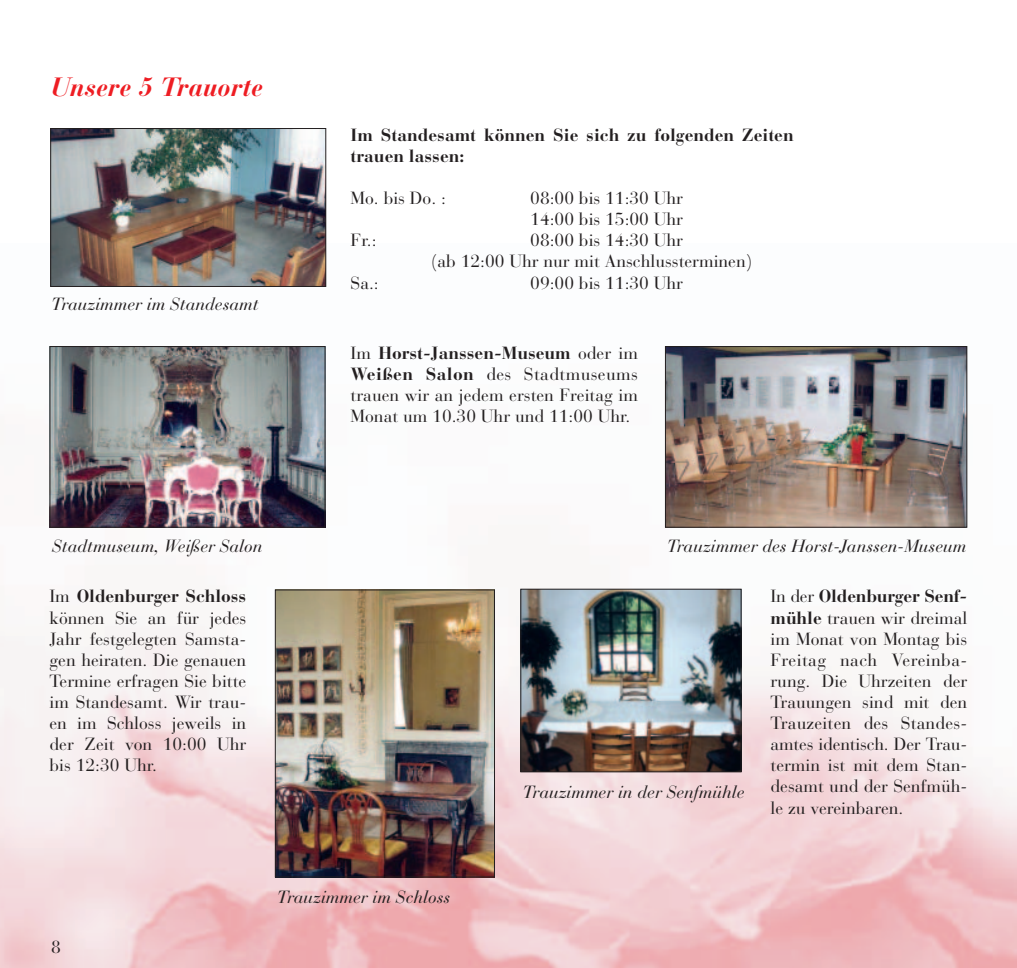
<style>
.page{position:relative;width:1017px;height:968px;background:#fff}
.page>*{position:absolute;margin:0;border:0;box-sizing:border-box;transform-origin:0 0}
.t1{font:italic 700 26.25px "Bauer Bodoni";color:#ee1d23}
.t2{font:17.5px/21.2px "Bauer Bodoni";color:#231f20;text-align:justify}
.t3{font:italic 17.5px "Bauer Bodoni";color:#231f20}
.t4{font:700 17.5px/21px "Bauer Bodoni";color:#231f20}
.s1{font-weight:700}
</style>
<div class="page">
<img style="left:0;top:243px;width:1017px;height:724px">
<img style="left:667px;top:348px;width:298px;height:177px">
<div style="left:665px;top:346px;width:302px;height:181px;border:1px solid #231f20"></div>
<img style="left:52px;top:130px;width:272px;height:155px">
<div style="left:50px;top:128px;width:276px;height:159px;border:1px solid #231f20"></div>
<img style="left:52px;top:348px;width:271px;height:177px">
<div style="left:50px;top:346px;width:275px;height:181px;border:1px solid #231f20"></div>
<img style="left:277px;top:591px;width:216px;height:284px">
<div style="left:275px;top:589px;width:220px;height:288px;border:1px solid #231f20"></div>
<img style="left:522px;top:590px;width:218px;height:180px">
<div style="left:520px;top:588px;width:222px;height:184px;border:1px solid #231f20"></div>
<h1 class="t1" style="left:51px;top:77px;width:213px">Unsere 5 Trauorte</h1>
<p class="t3" style="left:51px;top:297px;width:209px">Trauzimmer im Standesamt</p>
<p class="t4" style="left:351px;top:126px;width:445px">Im Standesamt können Sie sich zu folgenden Zeiten trauen lassen:</p>
<p class="t2" style="left:351px;top:189px;width:97px">Mo. bis Do. :</p>
<p class="t2" style="left:530px;top:189px;width:154px">08:00 bis 11:30 Uhr<br>14:00 bis 15:00 Uhr</p>
<p class="t2" style="left:351px;top:231px;width:27px">Fr.:</p>
<p class="t2" style="left:431px;top:231px;width:323px;text-indent:100px">08:00 bis 14:30 Uhr<br>(ab 12:00 Uhr nur mit Anschlussterminen)</p>
<p class="t2" style="left:351px;top:274px;width:30px">Sa.:</p>
<p class="t2" style="left:530px;top:274px;width:154px">09:00 bis 11:30 Uhr</p>
<p class="t2" style="left:351px;top:344px;width:289px">Im <span class="s1">Horst-Janssen-Museum</span> oder im <span class="s1">Weißen Salon</span> des Stadtmuseums trauen wir an jedem ersten Freitag im Monat um 10.30 Uhr und 11:00 Uhr.</p>
<p class="t3" style="left:52px;top:539px;width:212px">Stadtmuseum, Weißer Salon</p>
<p class="t3" style="left:667px;top:539px;width:301px">Trauzimmer des Horst-Janssen-Museum</p>
<p class="t2" style="left:50px;top:587px;width:198px">Im <span class="s1">Oldenburger Schloss </span>können Sie an für jedes Jahr festgelegten Samsta&shy;gen heiraten. Die genauen Termine erfragen Sie bitte im Standesamt. Wir trau&shy;en im Schloss jeweils in der Zeit von 10:00 Uhr bis 12:30 Uhr.</p>
<p class="t2" style="left:770px;top:587px;width:198px">In der <span class="s1">Oldenburger Senf&shy;mühle</span> trauen wir dreimal im Monat von Montag bis Freitag nach Vereinba&shy;rung. Die Uhrzeiten der Trauungen sind mit den Trauzeiten des Standes&shy;amtes identisch. Der Trau&shy;termin ist mit dem Stan&shy;desamt und der Senfmüh&shy;le zu vereinbaren.</p>
<p class="t3" style="left:522px;top:785px;width:224px">Trauzimmer in der Senfmühle</p>
<p class="t2" style="left:51px;top:938px;width:11px">8</p>
<p class="t3" style="left:277px;top:890px;width:175px">Trauzimmer im Schloss</p>
</div>
